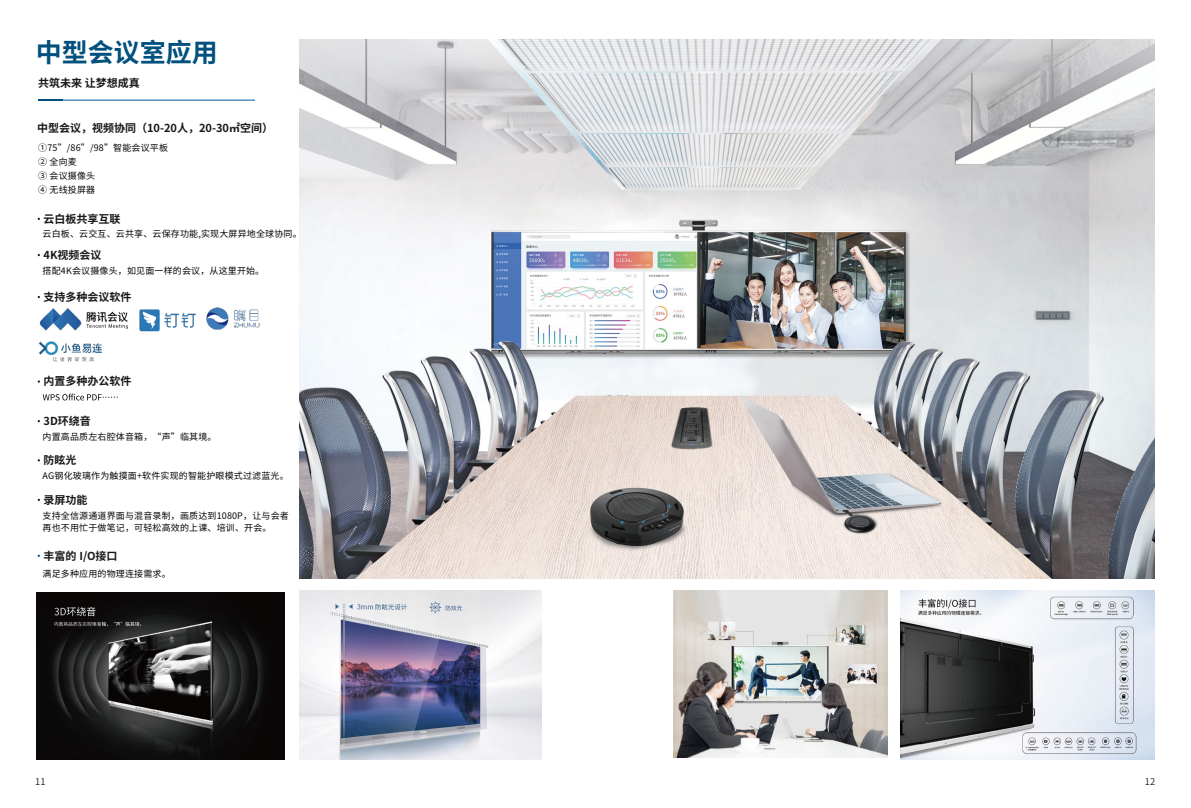
<style>
.page{position:relative;width:1191px;height:808px;background:#fff}
.page>*{position:absolute;margin:0;border:0;box-sizing:border-box;transform-origin:0 0}
.t1{font:700 26px "Source Han Sans CN";color:#01507d}
.t2{font:700 11px "Source Han Sans CN";color:#181818}
.t3{font:9.4px "Source Han Sans CN";color:#221815}
.t4{font:9px/14px "Source Han Sans CN";letter-spacing:.02em;color:#070505}
</style>
<div class="page">
<img style="left:300px;top:39px;width:854px;height:539px">
<svg style="left:43px;top:394px;width:75px;height:6px"></svg>
<img style="left:39px;top:308px;width:89px;height:23px">
<img style="left:139px;top:309px;width:57px;height:23px">
<img style="left:38px;top:341px;width:64px;height:21px">
<img style="left:206px;top:307px;width:54px;height:23px">
<img style="left:300px;top:591px;width:242px;height:168px">
<hr style="left:38px;top:100px;width:217px;height:1px;background:#025695">
<hr style="left:38px;top:99px;width:25px;height:2px;background:#01507d">
<img style="left:37px;top:593px;width:247px;height:167px">
<img style="left:673px;top:591px;width:214px;height:166px">
<img style="left:900px;top:590px;width:254px;height:169px">
<h1 class="t1" style="left:36px;top:38px;width:183px">中型会议室应用</h1>
<p class="t2" style="left:38px;top:77px;width:103px">共筑未来 让梦想成真</p>
<p class="t2" style="left:37px;top:122px;width:237px">中型会议，视频协同（10-20人，20-30㎡空间）</p>
<p class="t4" style="left:38px;top:141px;width:131px">①75”/86”/98”智能会议平板<br>② 全向麦<br>③ 会议摄像头<br>④ 无线投屏器</p>
<p class="t2" style="left:44px;top:213px;width:78px">云白板共享互联</p>
<p class="t4" style="left:43px;top:227px;width:261px">云白板、云交互、云共享、云保存功能,实现大屏异地全球协同。</p>
<p class="t2" style="left:44px;top:249px;width:60px">4K视频会议</p>
<p class="t4" style="left:43px;top:264px;width:223px">搭配4K会议摄像头，如见面一样的会议，从这里开始。</p>
<p class="t2" style="left:44px;top:291px;width:89px">支持多种会议软件</p>
<p class="t2" style="left:44px;top:375px;width:89px">内置多种办公软件</p>
<p class="t2" style="left:44px;top:415px;width:49px">3D环绕音</p>
<p class="t4" style="left:43px;top:430px;width:175px">内置高品质左右腔体音箱，“声”临其境。</p>
<p class="t2" style="left:44px;top:454px;width:34px">防眩光</p>
<p class="t4" style="left:43px;top:469px;width:248px">AG钢化玻璃作为触摸面+软件实现的智能护眼模式过滤蓝光。</p>
<p class="t2" style="left:44px;top:493px;width:45px">录屏功能</p>
<p class="t4" style="left:43px;top:510px;width:248px;line-height:12px">支持全信源通道界面与混音录制，画质达到1080P，让与会者再也不用忙于做笔记，可轻松高效的上课、培训、开会。</p>
<p class="t2" style="left:44px;top:549px;width:75px">丰富的 I/O接口</p>
<p class="t4" style="left:43px;top:566px;width:130px">满足多种应用的物理连接需求。</p>
<p class="t3" style="left:35px;top:776px;width:12px">11</p>
<p class="t3" style="left:1144px;top:776px;width:12px">12</p>
</div>
